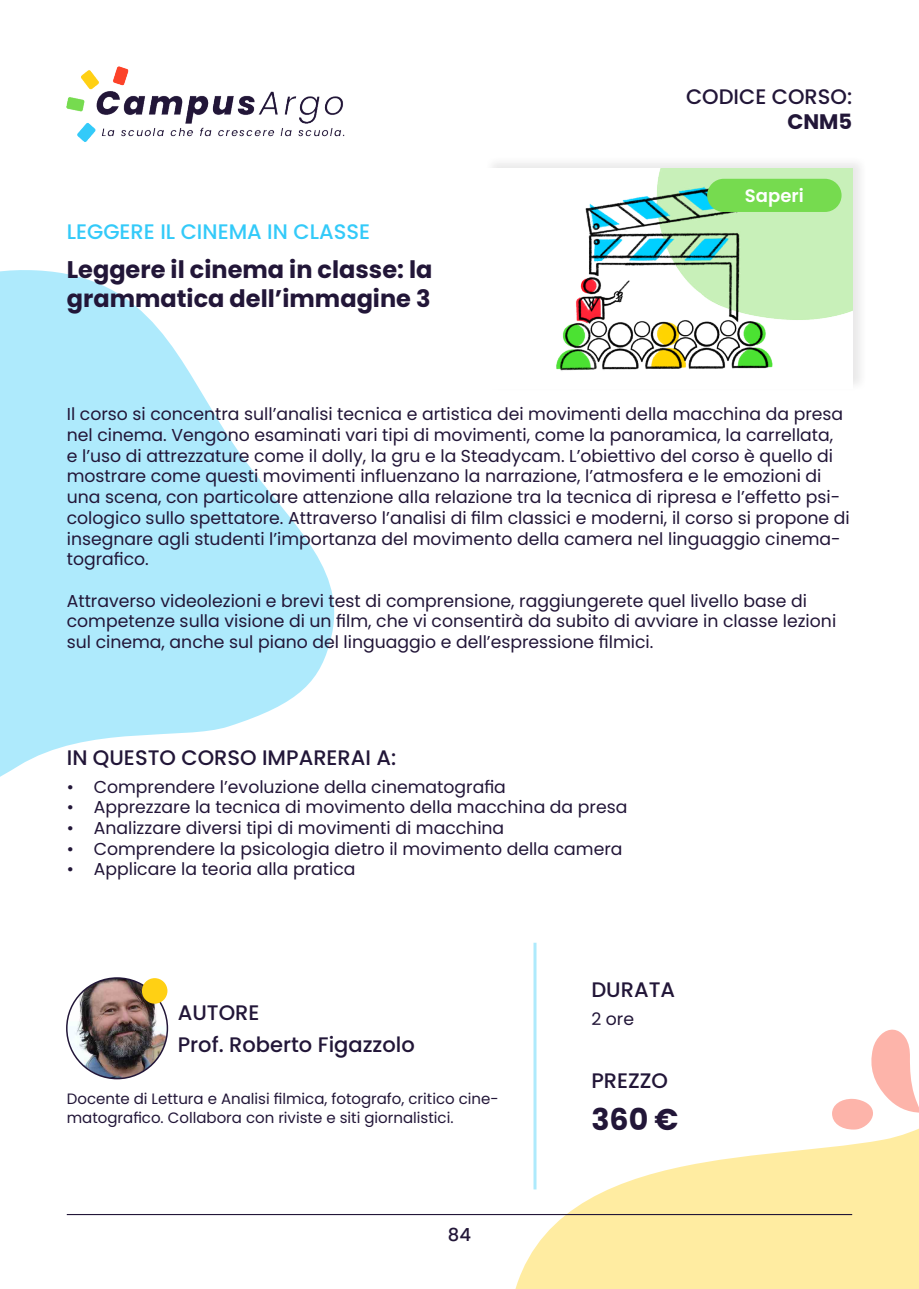
<style>
.page{position:relative;width:919px;height:1289px;background:#fff}
.page>*{position:absolute;margin:0;border:0;box-sizing:border-box;transform-origin:0 0}
.t1{font:700 30px "Poppins";color:#221638}
.t2{font:700 24px/28.8px "Poppins";color:#221638}
.t3{font:500 21px "Poppins";color:#221638}
.t4{font:500 21px "Poppins";color:#33caf9}
.t5{font:700 21px "Poppins";color:#221638}
.t6{font:600 18px "Poppins";color:#fff}
.t7{font:500 18px "Poppins";color:#221638}
.t8{font:17.25px/20.7px "Poppins";color:#221638}
.t9{font:15px/18px "Poppins";color:#221638}
</style>
<div class="page">
<svg style="left:501px;top:942px;width:417px;height:346px"></svg>
<svg style="left:0;top:270px;width:335px;height:507px;fill:#aeeafc"></svg>
<hr style="left:67px;top:1213px;width:785px;height:2px;background:#221638">
<img style="left:67px;top:67px;width:278px;height:75px">
<div style="left:484px;top:156px;width:383px;height:236px;background:#231f20;opacity:.1"></div>
<img style="left:556px;top:168px;width:296px;height:203px">
<div style="left:707px;top:179px;width:134px;height:33px;background:#76db4f;border-radius:17px"></div>
<img style="left:67px;top:978px;width:100px;height:100px;border-radius:50px">
<div style="left:66px;top:977px;width:102px;height:102px;border:2px solid #221638;border-radius:50%"></div>
<div style="left:142px;top:978px;width:25px;height:25px;background:#ffd014;border-radius:50%"></div>
<hr style="left:533px;top:942px;width:3px;height:247px;background:#33caf9">
<p class="t3" style="left:686px;top:84px;width:168px">CODICE CORSO:</p>
<p class="t5" style="left:787px;top:110px;width:66px">CNM5</p>
<p class="t4" style="left:67px;top:220px;width:305px">LEGGERE IL CINEMA IN CLASSE</p>
<h2 class="t2" style="left:67px;top:255px;width:367px">Leggere il cinema in classe: la grammatica dell’immagine 3</h2>
<p class="t6" style="left:744px;top:185px;width:60px">Saperi</p>
<p class="t8" style="left:67px;top:404px;width:784px">Il corso si concentra sull’analisi tecnica e artistica dei movimenti della macchina da presa nel cinema. Vengono esaminati vari tipi di movimenti, come la panoramica, la carrellata,<br>e l’uso di attrezzature come il dolly, la gru e la Steadycam. L’obiettivo del corso è quello di mostrare come questi movimenti influenzano la narrazione, l’atmosfera e le emozioni di una scena, con particolare attenzione alla relazione tra la tecnica di ripresa e l’effetto psi&shy;cologico sullo spettatore. Attraverso l’analisi di film classici e moderni, il corso si propone di insegnare agli studenti l’importanza del movimento della camera nel linguaggio cinema&shy;tografico.</p>
<p class="t8" style="left:67px;top:590px;width:770px">Attraverso videolezioni e brevi test di comprensione, raggiungerete quel livello base di competenze sulla visione di un film, che vi consentirà da subito di avviare in classe lezioni sul cinema, anche sul piano del linguaggio e dell’espressione filmici.</p>
<p class="t3" style="left:67px;top:745px;width:331px">IN QUESTO CORSO IMPARERAI A:</p>
<p class="t8" style="left:67px;top:776px;width:440px">• Comprendere l’evoluzione della cinematografia</p>
<p class="t8" style="left:67px;top:797px;width:562px">• Apprezzare la tecnica di movimento della macchina da presa</p>
<p class="t8" style="left:67px;top:817px;width:439px">• Analizzare diversi tipi di movimenti di macchina</p>
<p class="t8" style="left:67px;top:838px;width:557px">• Comprendere la psicologia dietro il movimento della camera</p>
<p class="t8" style="left:67px;top:859px;width:290px">• Applicare la teoria alla pratica</p>
<p class="t3" style="left:178px;top:1000px;width:83px">AUTORE</p>
<p class="t3" style="left:178px;top:1032px;width:239px">Prof. Roberto Figazzolo</p>
<p class="t9" style="left:67px;top:1090px;width:433px">Docente di Lettura e Analisi filmica, fotografo, critico cine&shy;matografico. Collabora con riviste e siti giornalistici.</p>
<p class="t7" style="left:448px;top:1224px;width:25px">84</p>
<p class="t3" style="left:591px;top:977px;width:85px">DURATA</p>
<p class="t8" style="left:591px;top:1008px;width:44px">2 ore</p>
<p class="t3" style="left:591px;top:1068px;width:78px">PREZZO</p>
<h1 class="t1" style="left:591px;top:1101px;width:89px">360 €</h1>
</div>
